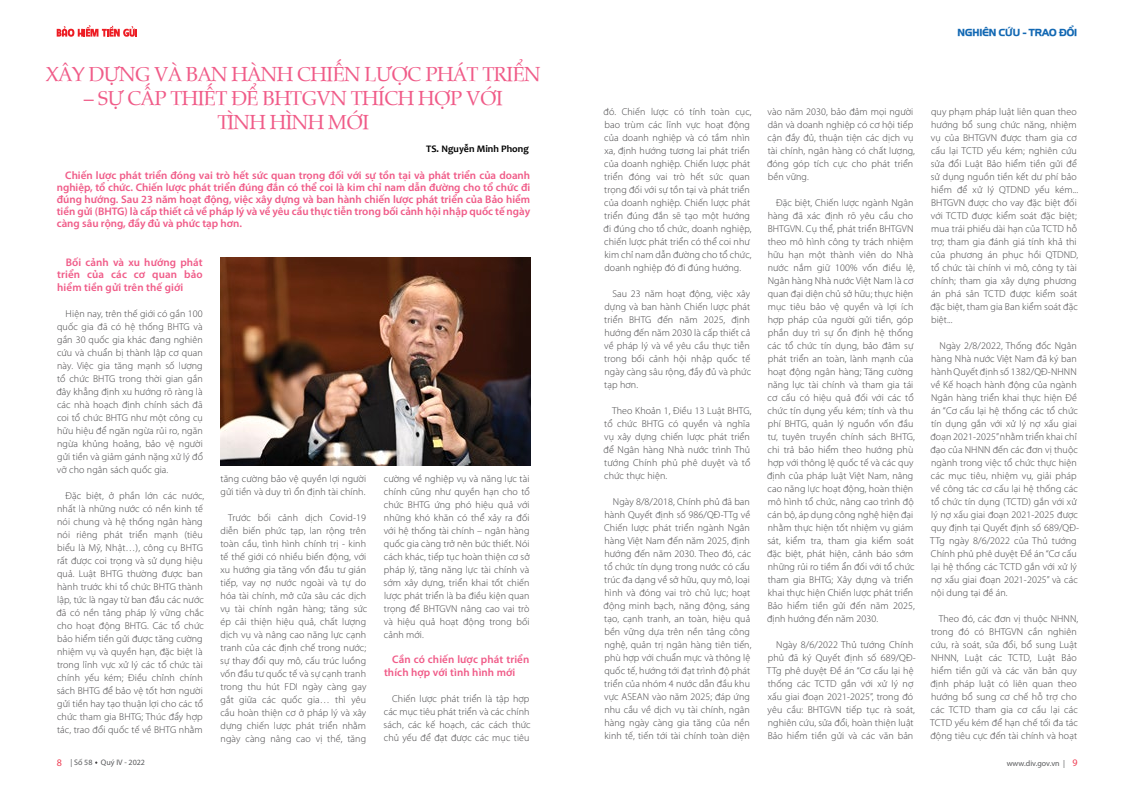
<style>
.page{position:relative;width:1134px;height:794px;background:#fff}
.page>*{position:absolute;margin:0;border:0;box-sizing:border-box;transform-origin:0 0}
.t1{font:20px/24px "UVN Viet Sach";letter-spacing:-.025em;color:#f05b88;text-align:center}
.t2{font:600 11px/12px "Myriad Pro";letter-spacing:.01em;color:#f05b88;text-align:right}
.t3{font:300 10px/13px "Myriad Pro";letter-spacing:.01em;color:#414042}
.t4{font:700 10px "Candara";color:#000}
.t5{font:10px "UTM Hanzel";color:#1268b3}
.t6{font:8px "Myriad Pro";color:#58595b}
.s1{font-size:10px;color:#ef4056}
</style>
<div class="page">
<svg style="left:57px;top:25px;width:80px;height:12px"></svg>
<img style="left:220px;top:257px;width:310px;height:209px">
<h1 class="t1" style="left:46px;top:60px;width:496px">XÂY DỰNG VÀ BAN HÀNH CHIẾN LƯỢC PHÁT TRIỂN</h1>
<h1 class="t1" style="left:84px;top:84px;width:421px">– SỰ CẤP THIẾT ĐỂ BHTGVN THÍCH HỢP VỚI<br>TÌNH HÌNH MỚI</h1>
<p class="t4" style="left:426px;top:142px;width:104px">TS. Nguyễn Minh Phong</p>
<p class="t2" style="left:57px;top:169px;width:475px;text-align:justify;text-indent:9px">Chiến lược phát triển đóng vai trò hết sức quan trọng đối với sự tồn tại và phát triển của doanh nghiệp, tổ chức. Chiến lược phát triển đúng đắn có thể coi là kim chỉ nam dẫn đường cho tổ chức đi đúng hướng. Sau 23 năm hoạt động, việc xây dựng và ban hành chiến lược phát triển của Bảo hiểm tiền gửi (BHTG) là cấp thiết cả về pháp lý và về yêu cầu thực tiễn trong bối cảnh hội nhập quốc tế ngày càng sâu rộng, đầy đủ và phức tạp hơn.</p>
<p class="t2" style="left:57px;top:256px;width:147px">Bối cảnh và xu hướng phát triển của các cơ quan bảo</p>
<p class="t2" style="left:57px;top:281px;width:128px">hiểm tiền gửi trên thế giới</p>
<p class="t3" style="left:56px;top:307px;width:148px;text-align:justify;text-indent:9px">Hiện nay, trên thế giới có gần 100 quốc gia đã có hệ thống BHTG và gần 30 quốc gia khác đang nghiên cứu và chuẩn bị thành lập cơ quan này. Việc gia tăng mạnh số lượng tổ chức BHTG trong thời gian gần đây khẳng định xu hướng rõ ràng là các nhà hoạch định chính sách đã coi tổ chức BHTG như một công cụ hữu hiệu để ngăn ngừa rủi ro, ngăn ngừa khủng hoảng, bảo vệ người gửi tiền và giảm gánh nặng xử lý đổ vỡ cho ngân sách quốc gia.</p>
<p class="t3" style="left:56px;top:489px;width:149px;text-indent:9px">Đặc biệt, ở phần lớn các nước, nhất là những nước có nền kinh tế nói chung và hệ thống ngân hàng nói riêng phát triển mạnh (tiêu biểu là Mỹ, Nhật…), công cụ BHTG rất được coi trọng và sử dụng hiệu quả. Luật BHTG thường được ban hành trước khi tổ chức BHTG thành lập, tức là ngay từ ban đầu các nước đã có nền tảng pháp lý vững chắc cho hoạt động BHTG. Các tổ chức bảo hiểm tiền gửi được tăng cường nhiệm vụ và quyền hạn, đặc biệt là trong lĩnh vực xử lý các tổ chức tài chính yếu kém; Điều chỉnh chính sách BHTG để bảo vệ tốt hơn người gửi tiền hay tạo thuận lợi cho các tổ chức tham gia BHTG; Thúc đẩy hợp tác, trao đổi quốc tế về BHTG nhằm</p>
<p class="t3" style="left:220px;top:472px;width:147px">tăng cường bảo vệ quyền lợi người gửi tiền và duy trì ổn định tài chính.</p>
<p class="t3" style="left:220px;top:511px;width:149px;text-indent:8px">Trước bối cảnh dịch Covid-19 diễn biến phức tạp, lan rộng trên toàn cầu, tình hình chính trị - kinh tế thế giới có nhiều biến động, với xu hướng gia tăng vốn đầu tư gián tiếp, vay nợ nước ngoài và tự do hóa tài chính, mở cửa sâu các dịch vụ tài chính ngân hàng; tăng sức ép cải thiện hiệu quả, chất lượng dịch vụ và nâng cao năng lực cạnh tranh của các định chế trong nước; sự thay đổi quy mô, cấu trúc luồng vốn đầu tư quốc tế và sự cạnh tranh trong thu hút FDI ngày càng gay gắt giữa các quốc gia… thì yêu cầu hoàn thiện cơ ở pháp lý và xây dựng chiến lược phát triển nhằm ngày càng nâng cao vị thế, tăng</p>
<p class="t3" style="left:384px;top:472px;width:148px;text-align:justify">cường về nghiệp vụ và năng lực tài chính cũng như quyền hạn cho tổ chức BHTG ứng phó hiệu quả với những khó khăn có thể xảy ra đối với hệ thống tài chính – ngân hàng quốc gia càng trở nên bức thiết. Nói cách khác, tiếp tục hoàn thiện cơ sở pháp lý, tăng năng lực tài chính và sớm xây dựng, triển khai tốt chiến lược phát triển là ba điều kiện quan trọng để BHTGVN nâng cao vai trò và hiệu quả hoạt động trong bối cảnh mới.</p>
<p class="t2" style="left:384px;top:652px;width:147px;line-height:13px;text-align:left;text-indent:8px">Cần có chiến lược phát triển thích hợp với tình hình mới</p>
<p class="t3" style="left:384px;top:692px;width:149px;text-indent:9px">Chiến lược phát triển là tập hợp các mục tiêu phát triển và các chính sách, các kế hoạch, các cách thức chủ yếu để đạt được các mục tiêu</p>
<p class="t5" style="left:958px;top:25px;width:121px">NGHIÊN CỨU - TRAO ĐỔI</p>
<p class="t3" style="left:604px;top:105px;width:149px">đó. Chiến lược có tính toàn cục, bao trùm các lĩnh vực hoạt động của doanh nghiệp và có tầm nhìn xa, định hướng tương lai phát triển của doanh nghiệp. Chiến lược phát triển đóng vai trò hết sức quan trọng đối với sự tồn tại và phát triển của doanh nghiệp. Chiến lược phát triển đúng đắn sẽ tạo một hướng đi đúng cho tổ chức, doanh nghiệp, chiến lược phát triển có thể coi như kim chỉ nam dẫn đường cho tổ chức, doanh nghiệp đó đi đúng hướng.</p>
<p class="t3" style="left:604px;top:287px;width:148px;text-indent:8px">Sau 23 năm hoạt động, việc xây dựng và ban hành Chiến lược phát triển BHTG đến năm 2025, định hướng đến năm 2030 là cấp thiết cả về pháp lý và về yêu cầu thực tiễn trong bối cảnh hội nhập quốc tế ngày càng sâu rộng, đầy đủ và phức tạp hơn.</p>
<p class="t3" style="left:604px;top:404px;width:149px;text-indent:8px">Theo Khoản 1, Điều 13 Luật BHTG, tổ chức BHTG có quyền và nghĩa vụ xây dựng chiến lược phát triển để Ngân hàng Nhà nước trình Thủ tướng Chính phủ phê duyệt và tổ chức thực hiện.</p>
<p class="t3" style="left:604px;top:495px;width:149px;text-indent:9px">Ngày 8/8/2018, Chính phủ đã ban hành Quyết định số 986/QĐ-TTg về<br>Chiến lược phát triển ngành Ngân hàng Việt Nam đến năm 2025, định hướng đến năm 2030. Theo đó, các tổ chức tín dụng trong nước có cấu trúc đa dạng về sở hữu, quy mô, loại hình và đóng vai trò chủ lực; hoạt động minh bạch, năng động, sáng tạo, cạnh tranh, an toàn, hiệu quả bền vững dựa trên nền tảng công nghệ, quản trị ngân hàng tiên tiến, phù hợp với chuẩn mực và thông lệ quốc tế, hướng tới đạt trình độ phát triển của nhóm 4 nước dẫn đầu khu vực ASEAN vào năm 2025; đáp ứng nhu cầu về dịch vụ tài chính, ngân hàng ngày càng gia tăng của nền kinh tế, tiến tới tài chính toàn diện</p>
<p class="t3" style="left:767px;top:105px;width:149px">vào năm 2030, bảo đảm mọi người dân và doanh nghiệp có cơ hội tiếp cận đầy đủ, thuận tiện các dịch vụ tài chính, ngân hàng có chất lượng, đóng góp tích cực cho phát triển bền vững.</p>
<p class="t3" style="left:767px;top:196px;width:149px;text-indent:9px">Đặc biệt, Chiến lược ngành Ngân hàng đã xác định rõ yêu cầu cho<br>BHTGVN. Cụ thể, phát triển BHTGVN theo mô hình công ty trách nhiệm hữu hạn một thành viên do Nhà nước nắm giữ 100% vốn điều lệ,<br>Ngân hàng Nhà nước Việt Nam là cơ quan đại diện chủ sở hữu; thực hiện mục tiêu bảo vệ quyền và lợi ích hợp pháp của người gửi tiền, góp phần duy trì sự ổn định hệ thống các tổ chức tín dụng, bảo đảm sự phát triển an toàn, lành mạnh của hoạt động ngân hàng; Tăng cường năng lực tài chính và tham gia tái cơ cấu có hiệu quả đối với các tổ chức tín dụng yếu kém; tính và thu phí BHTG, quản lý nguồn vốn đầu tư, tuyên truyền chính sách BHTG, chi trả bảo hiểm theo hướng phù hợp với thông lệ quốc tế và các quy định của pháp luật Việt Nam, nâng cao năng lực hoạt động, hoàn thiện mô hình tổ chức, nâng cao trình độ cán bộ, áp dụng công nghệ hiện đại nhằm thực hiện tốt nhiệm vụ giám sát, kiểm tra, tham gia kiểm soát đặc biệt, phát hiện, cảnh báo sớm những rủi ro tiềm ẩn đối với tổ chức tham gia BHTG; Xây dựng và triển khai thực hiện Chiến lược phát triển<br>Bảo hiểm tiền gửi đến năm 2025, định hướng đến năm 2030.</p>
<p class="t3" style="left:767px;top:638px;width:150px;text-indent:9px">Ngày 8/6/2022 Thủ tướng Chính phủ đã ký Quyết định số 689/QĐ-<br>TTg phê duyệt Đề án “Cơ cấu lại hệ thống các TCTD gắn với xử lý nợ xấu giai đoạn 2021-2025”, trong đó yêu cầu: BHTGVN tiếp tục rà soát, nghiên cứu, sửa đổi, hoàn thiện luật<br>Bảo hiểm tiền gửi và các văn bản</p>
<p class="t3" style="left:930px;top:105px;width:149px">quy phạm pháp luật liên quan theo hướng bổ sung chức năng, nhiệm vụ của BHTGVN được tham gia cơ cấu lại TCTD yếu kém; nghiên cứu sửa đổi Luật Bảo hiểm tiền gửi để sử dụng nguồn tiền kết dư phí bảo hiểm để xử lý QTDND yếu kém...<br>BHTGVN được cho vay đặc biệt đối với TCTD được kiểm soát đặc biệt; mua trái phiếu dài hạn của TCTD hỗ trợ; tham gia đánh giá tính khả thi của phương án phục hồi QTDND, tổ chức tài chính vi mô, công ty tài chính; tham gia xây dựng phương án phá sản TCTD được kiểm soát đặc biệt, tham gia Ban kiểm soát đặc biệt...</p>
<p class="t3" style="left:930px;top:339px;width:150px;text-indent:9px">Ngày 2/8/2022, Thống đốc Ngân hàng Nhà nước Việt Nam đã ký ban hành Quyết định số 1382/QĐ-NHNN về Kế hoạch hành động của ngành<br>Ngân hàng triển khai thực hiện Đề án “Cơ cấu lại hệ thống các tổ chức tín dụng gắn với xử lý nợ xấu giai đoạn 2021-2025” nhằm triển khai chỉ đạo của NHNN đến các đơn vị thuộc ngành trong việc tổ chức thực hiện các mục tiêu, nhiệm vụ, giải pháp về công tác cơ cấu lại hệ thống các tổ chức tín dụng (TCTD) gắn với xử lý nợ xấu giai đoạn 2021-2025 được quy định tại Quyết định số 689/QĐ-<br>TTg ngày 8/6/2022 của Thủ tướng<br>Chính phủ phê duyệt Đề án “Cơ cấu lại hệ thống các TCTD gắn với xử lý nợ xấu giai đoạn 2021-2025” và các nội dung tại đề án.</p>
<p class="t3" style="left:930px;top:612px;width:149px;text-indent:9px">Theo đó, các đơn vị thuộc NHNN, trong đó có BHTGVN cần nghiên cứu, rà soát, sửa đổi, bổ sung Luật<br>NHNN, Luật các TCTD, Luật Bảo hiểm tiền gửi và các văn bản quy định pháp luật có liên quan theo hướng bổ sung cơ chế hỗ trợ cho các TCTD tham gia cơ cấu lại các<br>TCTD yếu kém để hạn chế tối đa tác động tiêu cực đến tài chính và hoạt</p>
<p class="t6" style="left:57px;top:757px;width:90px"><span class="s1">8</span> | Số 58 Quý IV - 2022</p>
<p class="t6" style="left:1007px;top:758px;width:72px">www.div.gov.vn | <span class="s1">9</span></p>
</div>
